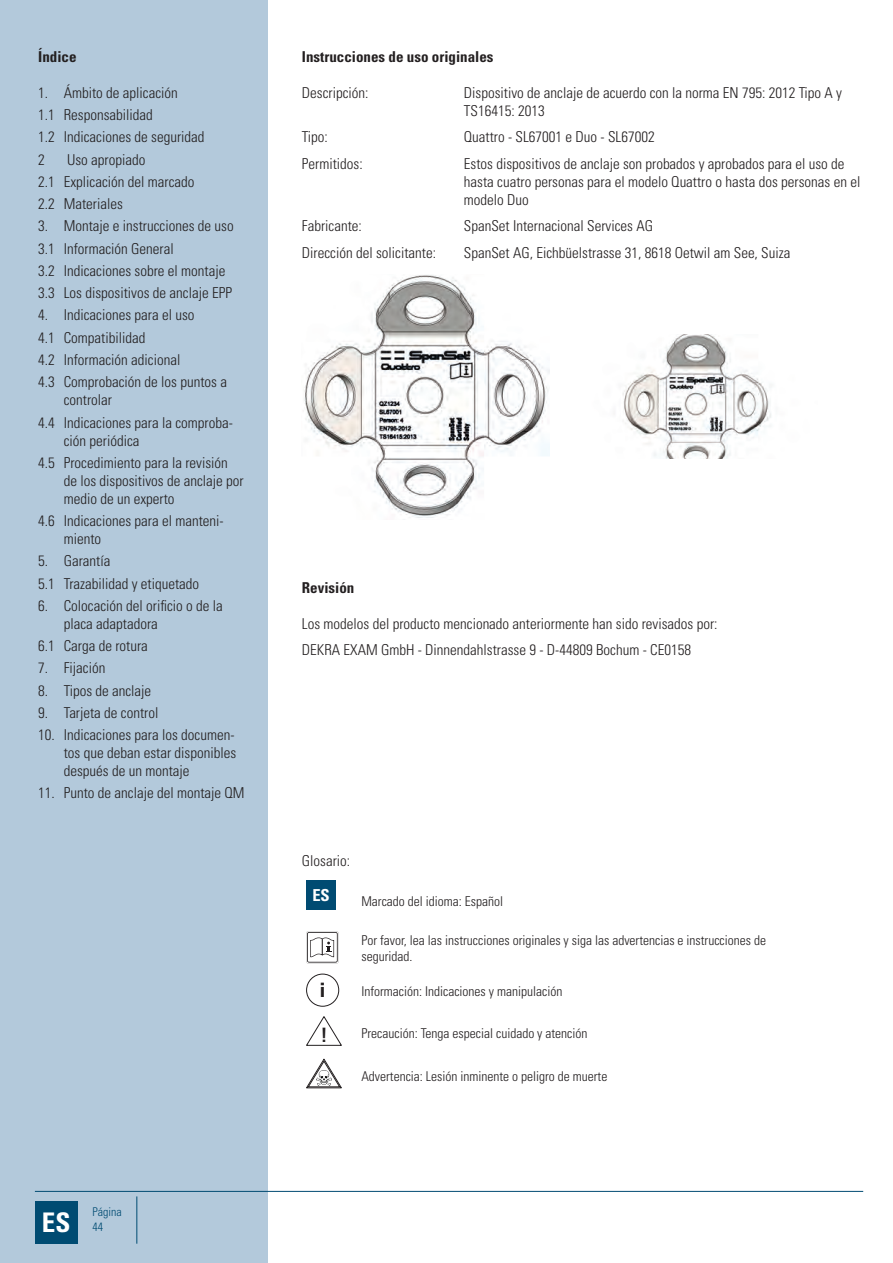
<style>
.page{position:relative;width:893px;height:1263px;background:#fff}
.page>*{position:absolute;margin:0;border:0;box-sizing:border-box;transform-origin:0 0}
.t1{font:700 condensed 27px "Univers LT Std";color:#fff}
.t2{font:700 19.8px "Univers LT Std";color:#231f20}
.t3{font:700 condensed 19.8px "Univers LT Std";color:#231f20}
.t4{font:700 condensed 16.5px "Univers LT Std";color:#fff}
.t5{font:300 condensed 15px/22.2px "Univers LT Std";color:#231f20}
.t6{font:700 condensed 15px "Univers LT Std";color:#231f20}
.t7{font:300 condensed 13.5px/16.2px "Univers LT Std";color:#231f20}
.t8{font:300 condensed 12px "Univers LT Std";color:#004b72}
</style>
<div class="page">
<div style="left:0;top:0;width:268px;height:1263px;background:#b3c9db"></div>
<hr style="left:35px;top:1191px;width:828px;height:1px;background:#004b72">
<hr style="left:136px;top:1196px;width:1px;height:48px;background:#004b72">
<div style="left:35px;top:1201px;width:42px;height:43px;background:#004b72"></div>
<div style="left:306px;top:880px;width:30px;height:30px;background:#004b72"></div>
<svg style="left:306px;top:931px;width:33px;height:32px"></svg>
<div style="left:306px;top:974px;width:33px;height:33px;border:1px solid #231f20;border-radius:50%"></div>
<svg style="left:306px;top:1016px;width:36px;height:30px"></svg>
<svg style="left:306px;top:1058px;width:36px;height:31px"></svg>
<img style="left:316px;top:1070px;width:16px;height:15px">
<img style="left:622px;top:335px;width:149px;height:124px">
<img style="left:304px;top:275px;width:245px;height:243px">
<p class="t6" style="left:38px;top:47px;width:40px">Índice</p>
<p class="t5" style="left:38px;top:82px;width:168px">1. Ámbito de aplicación<br>1.1 Responsabilidad<br>1.2 Indicaciones de seguridad<br>2</p>
<p class="t5" style="left:38px;top:148px;width:158px;text-indent:29px">Uso apropiado<br>2.1 Explicación del marcado<br>2.2 Materiales</p>
<p class="t5" style="left:38px;top:215px;width:197px">3. Montaje e instrucciones de uso<br>3.1 Información General<br>3.2 Indicaciones sobre el montaje<br>3.3 Los dispositivos de anclaje EPP</p>
<p class="t5" style="left:38px;top:304px;width:190px">4. Indicaciones para el uso<br>4.1 Compatibilidad<br>4.2 Información adicional<br>4.3 Comprobación de los puntos a</p>
<p class="t5" style="left:38px;top:389px;width:196px;text-indent:26px">controlar<br>4.4 Indicaciones para la comproba-</p>
<p class="t5" style="left:38px;top:429px;width:191px;text-indent:26px">ción periódica<br>4.5 Procedimiento para la revisión</p>
<p class="t5" style="left:64px;top:471px;width:181px;line-height:18px">de los dispositivos de anclaje por medio de un experto</p>
<p class="t5" style="left:64px;top:512px;width:161px;line-height:18px;text-indent:-26px">4.6 Indicaciones para el manteni&shy;miento</p>
<p class="t5" style="left:38px;top:550px;width:162px">5. Garantía<br>5.1 Trazabilidad y etiquetado</p>
<p class="t5" style="left:64px;top:596px;width:161px;line-height:18px;text-indent:-26px">6. Colocación del orificio o de la placa adaptadora</p>
<p class="t5" style="left:38px;top:635px;width:111px">6.1 Carga de rotura</p>
<p class="t5" style="left:38px;top:657px;width:69px">7. Fijación</p>
<p class="t5" style="left:38px;top:679px;width:115px">8. Tipos de anclaje</p>
<p class="t5" style="left:38px;top:701px;width:122px">9. Tarjeta de control</p>
<p class="t5" style="left:64px;top:726px;width:174px;line-height:18px;text-align:justify;text-indent:-26px">10. Indicaciones para los documen&shy;tos que deban estar disponibles después de un montaje</p>
<p class="t5" style="left:38px;top:782px;width:208px">11. Punto de anclaje del montaje QM</p>
<p class="t8" style="left:92px;top:1204px;width:31px">Página</p>
<h1 class="t1" style="left:42px;top:1206px;width:30px">ES</h1>
<p class="t8" style="left:92px;top:1219px;width:12px">44</p>
<p class="t6" style="left:302px;top:47px;width:193px">Instrucciones de uso originales</p>
<p class="t5" style="left:302px;top:82px;width:68px">Descripción:</p>
<p class="t5" style="left:464px;top:84px;width:380px;line-height:18px">Dispositivo de anclaje de acuerdo con la norma EN 795: 2012 Tipo A y<br>TS16415: 2013</p>
<p class="t5" style="left:302px;top:126px;width:27px">Tipo:</p>
<p class="t5" style="left:464px;top:126px;width:192px">Quattro - SL67001 e Duo - SL67002</p>
<p class="t5" style="left:302px;top:153px;width:62px">Permitidos:</p>
<p class="t5" style="left:464px;top:155px;width:398px;line-height:18px">Estos dispositivos de anclaje son probados y aprobados para el uso de hasta cuatro personas para el modelo Quattro o hasta dos personas en el modelo Duo</p>
<p class="t5" style="left:302px;top:215px;width:61px">Fabricante:</p>
<p class="t5" style="left:464px;top:215px;width:191px">SpanSet Internacional Services AG</p>
<p class="t5" style="left:302px;top:242px;width:136px">Dirección del solicitante:</p>
<p class="t5" style="left:464px;top:242px;width:328px">SpanSet AG, Eichbüelstrasse 31, 8618 Oetwil am See, Suiza</p>
<p class="t6" style="left:302px;top:578px;width:54px">Revisión</p>
<p class="t5" style="left:302px;top:610px;width:417px;line-height:26.5px">Los modelos del producto mencionado anteriormente han sido revisados por:<br>DEKRA EXAM GmbH - Dinnendahlstrasse 9 - D-44809 Bochum - CE0158</p>
<p class="t5" style="left:302px;top:849px;width:50px">Glosario:</p>
<p class="t4" style="left:312px;top:885px;width:19px">ES</p>
<p class="t7" style="left:361px;top:893px;width:143px">Marcado del idioma: Español</p>
<p class="t7" style="left:361px;top:932px;width:406px">Por favor, lea las instrucciones originales y siga las advertencias e instrucciones de seguridad.</p>
<h2 class="t2" style="left:320px;top:979px;width:7px">i</h2>
<p class="t7" style="left:361px;top:983px;width:202px">Información: Indicaciones y manipulación</p>
<h2 class="t3" style="left:321px;top:1022px;width:8px">!</h2>
<p class="t7" style="left:361px;top:1025px;width:228px">Precaución: Tenga especial cuidado y atención</p>
<p class="t7" style="left:361px;top:1068px;width:247px">Advertencia: Lesión inminente o peligro de muerte</p>
</div>
